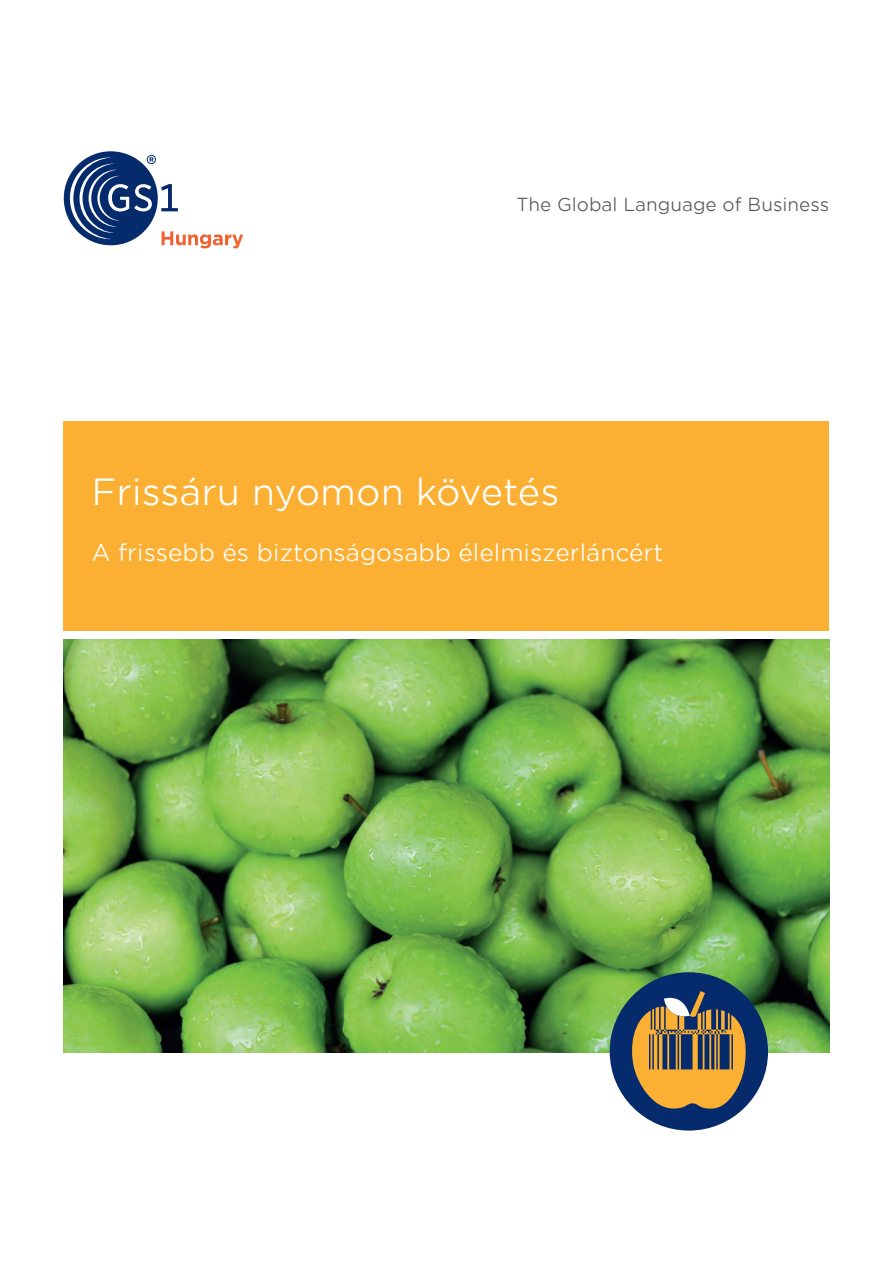
<style>
.page{position:relative;width:893px;height:1263px;background:#fff}
.page>*{position:absolute;margin:0;border:0;box-sizing:border-box;transform-origin:0 0}
.t1{font:36px "Gotham Office";color:#fff}
.t2{font:23.25px "Gotham Office";color:#fff}
.t3{font:18px "Gotham Office";color:#57585a}
</style>
<div class="page">
<div style="left:64px;top:421px;width:765px;height:210px;background:#fbb033"></div>
<img style="left:64px;top:639px;width:765px;height:413px">
<div style="left:64px;top:151px;width:94px;height:94px;background:#052b6c;border-radius:50%"></div>
<svg style="left:70px;top:155px;width:173px;height:93px"></svg>
<div style="left:610px;top:972px;width:158px;height:158px;background:#052b6c;border-radius:50%"></div>
<svg style="left:630px;top:991px;width:118px;height:118px"></svg>
<p class="t3" style="left:516px;top:192px;width:314px">The Global Language of Business</p>
<h1 class="t1" style="left:91px;top:468px;width:469px">Frissáru nyomon követés</h1>
<p class="t2" style="left:91px;top:537px;width:574px">A frissebb és biztonságosabb élelmiszerláncért</p>
</div>
